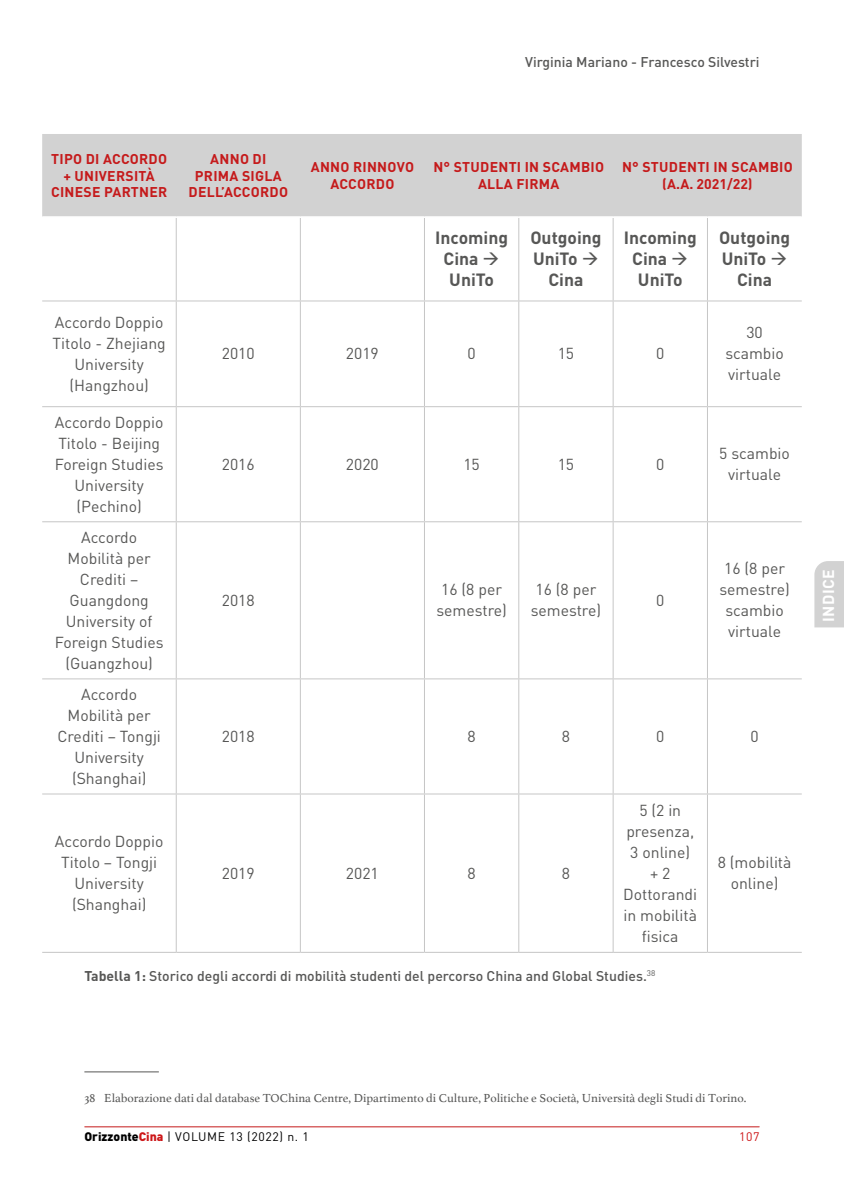
<style>
.page{position:relative;width:844px;height:1191px;background:#fff}
.page>*{position:absolute;margin:0;border:0;box-sizing:border-box;transform-origin:0 0}
.t1{font:700 17.5px/21px "DIN Pro";color:#575756;text-align:center}
.t2{font:15.75px/21px "DIN Pro";color:#575756;text-align:center}
.t3{font:700 15.75px "DIN Pro";letter-spacing:.03em;color:#fff}
.t4{font:700 14px/16.8px "DIN Pro";letter-spacing:.02em;color:#c51a1b;text-align:center}
.t5{font:500 14px "DIN Pro";color:#575756}
.t6{font:12.25px "Athelas";color:#575756}
.t7{font:12.25px "DIN Pro";letter-spacing:.05em;color:#000}
.t8{font:12.25px "DIN Pro";color:#cd1719}
.s1{font-weight:700}
.s2{font-weight:900}
.s3{font-weight:900;color:#cd1719}
</style>
<div class="page">
<div style="left:814px;top:561px;width:29px;height:66px;background:#d2d2d2"></div>
<hr style="left:85px;top:1126px;width:674px;height:1px;background:#c51a1b">
<div style="left:42px;top:134px;width:759px;height:82px;background:#d2d2d2"></div>
<hr style="left:176px;top:218px;width:1px;height:82px;background:#c6c6c6">
<hr style="left:300px;top:218px;width:1px;height:82px;background:#c6c6c6">
<hr style="left:424px;top:218px;width:1px;height:82px;background:#c6c6c6">
<hr style="left:518px;top:218px;width:1px;height:82px;background:#c6c6c6">
<hr style="left:612px;top:218px;width:1px;height:82px;background:#c6c6c6">
<hr style="left:706px;top:218px;width:1px;height:82px;background:#c6c6c6">
<hr style="left:42px;top:300px;width:134px;height:1px;background:#c6c6c6">
<hr style="left:176px;top:300px;width:124px;height:1px;background:#c6c6c6">
<hr style="left:176px;top:301px;width:1px;height:105px;background:#c6c6c6">
<hr style="left:300px;top:300px;width:124px;height:1px;background:#c6c6c6">
<hr style="left:300px;top:301px;width:1px;height:105px;background:#c6c6c6">
<hr style="left:424px;top:300px;width:94px;height:1px;background:#c6c6c6">
<hr style="left:424px;top:301px;width:1px;height:105px;background:#c6c6c6">
<hr style="left:518px;top:300px;width:95px;height:1px;background:#c6c6c6">
<hr style="left:518px;top:301px;width:1px;height:105px;background:#c6c6c6">
<hr style="left:613px;top:300px;width:94px;height:1px;background:#c6c6c6">
<hr style="left:612px;top:301px;width:1px;height:105px;background:#c6c6c6">
<hr style="left:707px;top:300px;width:94px;height:1px;background:#c6c6c6">
<hr style="left:706px;top:301px;width:1px;height:105px;background:#c6c6c6">
<hr style="left:42px;top:406px;width:134px;height:1px;background:#c6c6c6">
<hr style="left:176px;top:406px;width:124px;height:1px;background:#c6c6c6">
<hr style="left:176px;top:407px;width:1px;height:114px;background:#c6c6c6">
<hr style="left:300px;top:406px;width:124px;height:1px;background:#c6c6c6">
<hr style="left:300px;top:407px;width:1px;height:114px;background:#c6c6c6">
<hr style="left:424px;top:406px;width:94px;height:1px;background:#c6c6c6">
<hr style="left:424px;top:407px;width:1px;height:114px;background:#c6c6c6">
<hr style="left:518px;top:406px;width:95px;height:1px;background:#c6c6c6">
<hr style="left:518px;top:407px;width:1px;height:114px;background:#c6c6c6">
<hr style="left:613px;top:406px;width:94px;height:1px;background:#c6c6c6">
<hr style="left:612px;top:407px;width:1px;height:114px;background:#c6c6c6">
<hr style="left:707px;top:406px;width:94px;height:1px;background:#c6c6c6">
<hr style="left:706px;top:407px;width:1px;height:114px;background:#c6c6c6">
<hr style="left:42px;top:521px;width:134px;height:1px;background:#c6c6c6">
<hr style="left:176px;top:521px;width:124px;height:1px;background:#c6c6c6">
<hr style="left:176px;top:522px;width:1px;height:156px;background:#c6c6c6">
<hr style="left:300px;top:521px;width:124px;height:1px;background:#c6c6c6">
<hr style="left:300px;top:522px;width:1px;height:156px;background:#c6c6c6">
<hr style="left:424px;top:521px;width:94px;height:1px;background:#c6c6c6">
<hr style="left:424px;top:522px;width:1px;height:156px;background:#c6c6c6">
<hr style="left:518px;top:521px;width:95px;height:1px;background:#c6c6c6">
<hr style="left:518px;top:522px;width:1px;height:156px;background:#c6c6c6">
<hr style="left:613px;top:521px;width:94px;height:1px;background:#c6c6c6">
<hr style="left:612px;top:522px;width:1px;height:156px;background:#c6c6c6">
<hr style="left:707px;top:521px;width:94px;height:1px;background:#c6c6c6">
<hr style="left:706px;top:522px;width:1px;height:156px;background:#c6c6c6">
<hr style="left:42px;top:678px;width:134px;height:1px;background:#c6c6c6">
<hr style="left:176px;top:678px;width:124px;height:1px;background:#c6c6c6">
<hr style="left:176px;top:679px;width:1px;height:114px;background:#c6c6c6">
<hr style="left:300px;top:678px;width:124px;height:1px;background:#c6c6c6">
<hr style="left:300px;top:679px;width:1px;height:114px;background:#c6c6c6">
<hr style="left:424px;top:678px;width:94px;height:1px;background:#c6c6c6">
<hr style="left:424px;top:679px;width:1px;height:114px;background:#c6c6c6">
<hr style="left:518px;top:678px;width:95px;height:1px;background:#c6c6c6">
<hr style="left:518px;top:679px;width:1px;height:114px;background:#c6c6c6">
<hr style="left:613px;top:678px;width:94px;height:1px;background:#c6c6c6">
<hr style="left:612px;top:679px;width:1px;height:114px;background:#c6c6c6">
<hr style="left:707px;top:678px;width:94px;height:1px;background:#c6c6c6">
<hr style="left:706px;top:679px;width:1px;height:114px;background:#c6c6c6">
<hr style="left:176px;top:794px;width:1px;height:158px;background:#c6c6c6">
<hr style="left:300px;top:794px;width:1px;height:158px;background:#c6c6c6">
<hr style="left:424px;top:794px;width:1px;height:158px;background:#c6c6c6">
<hr style="left:518px;top:794px;width:1px;height:158px;background:#c6c6c6">
<hr style="left:612px;top:794px;width:1px;height:158px;background:#c6c6c6">
<hr style="left:706px;top:794px;width:1px;height:158px;background:#c6c6c6">
<hr style="left:42px;top:793px;width:134px;height:1px;background:#c6c6c6">
<hr style="left:176px;top:793px;width:124px;height:1px;background:#c6c6c6">
<hr style="left:300px;top:793px;width:124px;height:1px;background:#c6c6c6">
<hr style="left:424px;top:793px;width:94px;height:1px;background:#c6c6c6">
<hr style="left:518px;top:793px;width:95px;height:1px;background:#c6c6c6">
<hr style="left:613px;top:793px;width:94px;height:1px;background:#c6c6c6">
<hr style="left:707px;top:793px;width:94px;height:1px;background:#c6c6c6">
<hr style="left:42px;top:952px;width:134px;height:1px;background:#c6c6c6">
<hr style="left:176px;top:952px;width:124px;height:1px;background:#c6c6c6">
<hr style="left:300px;top:952px;width:124px;height:1px;background:#c6c6c6">
<hr style="left:424px;top:952px;width:94px;height:1px;background:#c6c6c6">
<hr style="left:518px;top:952px;width:95px;height:1px;background:#c6c6c6">
<hr style="left:613px;top:952px;width:94px;height:1px;background:#c6c6c6">
<hr style="left:707px;top:952px;width:94px;height:1px;background:#c6c6c6">
<hr style="left:84px;top:1071px;width:75px;height:1px;background:#575756">
<p class="t5" style="left:525px;top:51px;width:236px">Virginia Mariano - Francesco Silvestri</p>
<p class="t4" style="left:51px;top:149px;width:118px">TIPO DI ACCORDO + UNIVERSITÀ<br>CINESE PARTNER</p>
<p class="t4" style="left:188px;top:149px;width:101px">ANNO DI<br>PRIMA SIGLA<br>DELL’ACCORDO</p>
<p class="t4" style="left:311px;top:157px;width:105px">ANNO RINNOVO<br>ACCORDO</p>
<p class="t4" style="left:433px;top:157px;width:172px">N° STUDENTI IN SCAMBIO<br>ALLA FIRMA</p>
<p class="t4" style="left:622px;top:157px;width:172px">N° STUDENTI IN SCAMBIO (A.A. 2021/22)</p>
<p class="t1" style="left:435px;top:225px;width:74px">Incoming<br>Cina →<br>UniTo</p>
<p class="t1" style="left:530px;top:225px;width:73px">Outgoing<br>UniTo →<br>Cina</p>
<p class="t1" style="left:623px;top:225px;width:74px">Incoming<br>Cina →<br>UniTo</p>
<p class="t1" style="left:718px;top:225px;width:73px">Outgoing<br>UniTo →<br>Cina</p>
<p class="t2" style="left:53px;top:310px;width:115px">Accordo Doppio<br>Titolo - Zhejiang<br>University (Hangzhou)</p>
<p class="t2" style="left:725px;top:321px;width:60px">30 scambio virtuale</p>
<p class="t2" style="left:222px;top:342px;width:34px">2010</p>
<p class="t2" style="left:346px;top:342px;width:34px">2019</p>
<p class="t2" style="left:467px;top:342px;width:10px">0</p>
<p class="t2" style="left:557px;top:342px;width:18px">15</p>
<p class="t2" style="left:656px;top:342px;width:10px">0</p>
<p class="t2" style="left:55px;top:410px;width:110px">Accordo Doppio<br>Titolo - Beijing<br>Foreign Studies<br>University (Pechino)</p>
<p class="t2" style="left:55px;top:525px;width:110px">Accordo<br>Mobilità per<br>Crediti –<br>Guangdong<br>University of<br>Foreign Studies (Guangzhou)</p>
<p class="t2" style="left:57px;top:682px;width:105px">Accordo<br>Mobilità per<br>Crediti – Tongji<br>University (Shanghai)</p>
<p class="t2" style="left:55px;top:829px;width:110px">Accordo Doppio<br>Titolo – Tongji<br>University (Shanghai)</p>
<p class="t2" style="left:222px;top:452px;width:34px">2016</p>
<p class="t2" style="left:346px;top:452px;width:34px">2020</p>
<p class="t2" style="left:463px;top:452px;width:18px">15</p>
<p class="t2" style="left:557px;top:452px;width:18px">15</p>
<p class="t2" style="left:656px;top:452px;width:10px">0</p>
<p class="t2" style="left:719px;top:441px;width:72px">5 scambio virtuale</p>
<p class="t2" style="left:222px;top:588px;width:34px">2018</p>
<p class="t2" style="left:436px;top:577px;width:72px">16 (8 per semestre)</p>
<p class="t2" style="left:530px;top:577px;width:72px">16 (8 per semestre)</p>
<p class="t2" style="left:656px;top:588px;width:10px">0</p>
<p class="t2" style="left:719px;top:556px;width:72px">16 (8 per semestre) scambio virtuale</p>
<p class="t2" style="left:222px;top:724px;width:34px">2018</p>
<p class="t2" style="left:467px;top:724px;width:10px">8</p>
<p class="t2" style="left:561px;top:724px;width:10px">8</p>
<p class="t2" style="left:656px;top:724px;width:10px">0</p>
<p class="t2" style="left:750px;top:724px;width:10px">0</p>
<p class="t2" style="left:222px;top:861px;width:34px">2019</p>
<p class="t2" style="left:346px;top:861px;width:34px">2021</p>
<p class="t2" style="left:467px;top:861px;width:10px">8</p>
<p class="t2" style="left:561px;top:861px;width:10px">8</p>
<p class="t2" style="left:623px;top:798px;width:75px">5 (2 in presenza,<br>3 online)<br>+ 2<br>Dottorandi in mobilità fisica</p>
<p class="t2" style="left:717px;top:850px;width:75px">8 (mobilità online)</p>
<p class="t5" style="left:84px;top:964px;width:572px"><span class="s1">Tabella 1:</span> Storico degli accordi di mobilità studenti del percorso China and Global Studies.<sup>38</sup></p>
<p class="t3" style="left:815px;top:622px;width:54px;rotate:-90deg">INDICE</p>
<p class="t6" style="left:84px;top:1088px;width:663px">38 Elaborazione dati dal database TOChina Centre, Dipartimento di Culture, Politiche e Società, Università degli Studi di Torino.</p>
<p class="t7" style="left:84px;top:1126px;width:226px"><span class="s2">Orizzonte</span><span class="s3">Cina</span> | VOLUME 13 (2022) n. 1</p>
<p class="t8" style="left:739px;top:1126px;width:22px">107</p>
</div>
